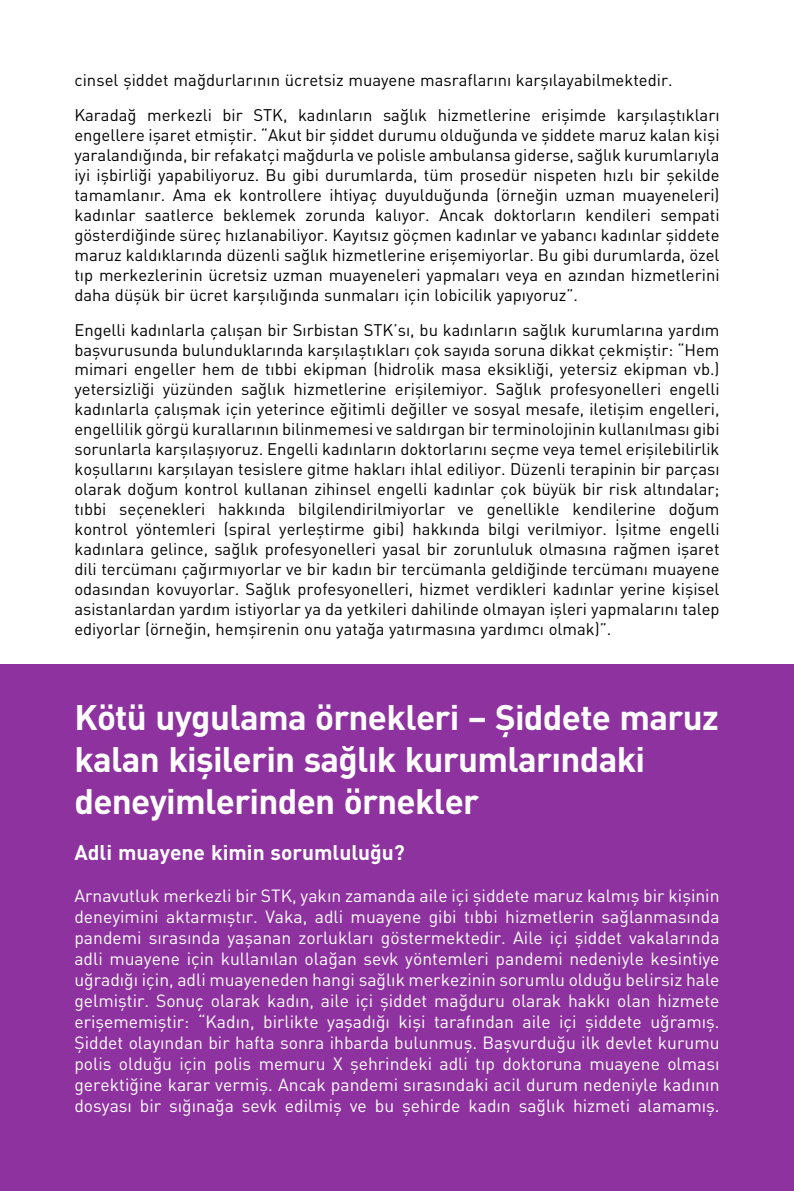
<style>
.page{position:relative;width:794px;height:1191px;background:#fff}
.page>*{position:absolute;margin:0;border:0;box-sizing:border-box;transform-origin:0 0}
.t1{font:700 35px/42px "DIN";letter-spacing:-.02em;color:#fff}
.t2{font:700 21px "DIN";color:#fff}
.t3{font:17.5px/21px "DIN";color:#fff;text-align:justify}
.t4{font:16.62px/19.9px "DIN";color:#000;text-align:justify}
</style>
<div class="page">
<div style="left:0;top:665px;width:794px;height:526px;background:#8e329f"></div>
<p class="t4" style="left:74px;top:63px;width:646px;line-height:34.8px">cinsel şiddet mağdurlarının ücretsiz muayene masraflarını karşılayabilmektedir.<br>Karadağ merkezli bir STK, kadınların sağlık hizmetlerine erişimde karşılaştıkları</p>
<p class="t4" style="left:74px;top:125px;width:646px">engellere işaret etmiştir. “Akut bir şiddet durumu olduğunda ve şiddete maruz kalan kişi yaralandığında, bir refakatçi mağdurla ve polisle ambulansa giderse, sağlık kurumlarıyla iyi işbirliği yapabiliyoruz. Bu gibi durumlarda, tüm prosedür nispeten hızlı bir şekilde tamamlanır. Ama ek kontrollere ihtiyaç duyulduğunda (örneğin uzman muayeneleri) kadınlar saatlerce beklemek zorunda kalıyor. Ancak doktorların kendileri sempati gösterdiğinde süreç hızlanabiliyor. Kayıtsız göçmen kadınlar ve yabancı kadınlar şiddete maruz kaldıklarında düzenli sağlık hizmetlerine erişemiyorlar. Bu gibi durumlarda, özel tıp merkezlerinin ücretsiz uzman muayeneleri yapmaları veya en azından hizmetlerini daha düşük bir ücret karşılığında sunmaları için lobicilik yapıyoruz”.</p>
<p class="t4" style="left:74px;top:319px;width:646px">Engelli kadınlarla çalışan bir Sırbistan STK’sı, bu kadınların sağlık kurumlarına yardım başvurusunda bulunduklarında karşılaştıkları çok sayıda soruna dikkat çekmiştir: “Hem mimari engeller hem de tıbbi ekipman (hidrolik masa eksikliği, yetersiz ekipman vb.) yetersizliği yüzünden sağlık hizmetlerine erişilemiyor. Sağlık profesyonelleri engelli kadınlarla çalışmak için yeterince eğitimli değiller ve sosyal mesafe, iletişim engelleri, engellilik görgü kurallarının bilinmemesi ve saldırgan bir terminolojinin kullanılması gibi sorunlarla karşılaşıyoruz. Engelli kadınların doktorlarını seçme veya temel erişilebilirlik koşullarını karşılayan tesislere gitme hakları ihlal ediliyor. Düzenli terapinin bir parçası olarak doğum kontrol kullanan zihinsel engelli kadınlar çok büyük bir risk altındalar; tıbbi seçenekleri hakkında bilgilendirilmiyorlar ve genellikle kendilerine doğum kontrol yöntemleri (spiral yerleştirme gibi) hakkında bilgi verilmiyor. İşitme engelli kadınlara gelince, sağlık profesyonelleri yasal bir zorunluluk olmasına rağmen işaret dili tercümanı çağırmıyorlar ve bir kadın bir tercümanla geldiğinde tercümanı muayene odasından kovuyorlar. Sağlık profesyonelleri, hizmet verdikleri kadınlar yerine kişisel asistanlardan yardım istiyorlar ya da yetkileri dahilinde olmayan işleri yapmalarını talep ediyorlar (örneğin, hemşirenin onu yatağa yatırmasına yardımcı olmak)”.</p>
<h1 class="t1" style="left:74px;top:694px;width:646px">Kötü uygulama örnekleri – Şiddete maruz kalan kişilerin sağlık kurumlarındaki deneyimlerinden örnekler</h1>
<p class="t2" style="left:74px;top:838px;width:332px">Adli muayene kimin sorumluluğu?</p>
<p class="t3" style="left:74px;top:884px;width:646px">Arnavutluk merkezli bir STK, yakın zamanda aile içi şiddete maruz kalmış bir kişinin deneyimini aktarmıştır. Vaka, adli muayene gibi tıbbi hizmetlerin sağlanmasında pandemi sırasında yaşanan zorlukları göstermektedir. Aile içi şiddet vakalarında adli muayene için kullanılan olağan sevk yöntemleri pandemi nedeniyle kesintiye uğradığı için, adli muayeneden hangi sağlık merkezinin sorumlu olduğu belirsiz hale gelmiştir. Sonuç olarak kadın, aile içi şiddet mağduru olarak hakkı olan hizmete erişememiştir: “Kadın, birlikte yaşadığı kişi tarafından aile içi şiddete uğramış.<br>Şiddet olayından bir hafta sonra ihbarda bulunmuş. Başvurduğu ilk devlet kurumu polis olduğu için polis memuru X şehrindeki adli tıp doktoruna muayene olması gerektiğine karar vermiş. Ancak pandemi sırasındaki acil durum nedeniyle kadının dosyası bir sığınağa sevk edilmiş ve bu şehirde kadın sağlık hizmeti alamamış.</p>
</div>
